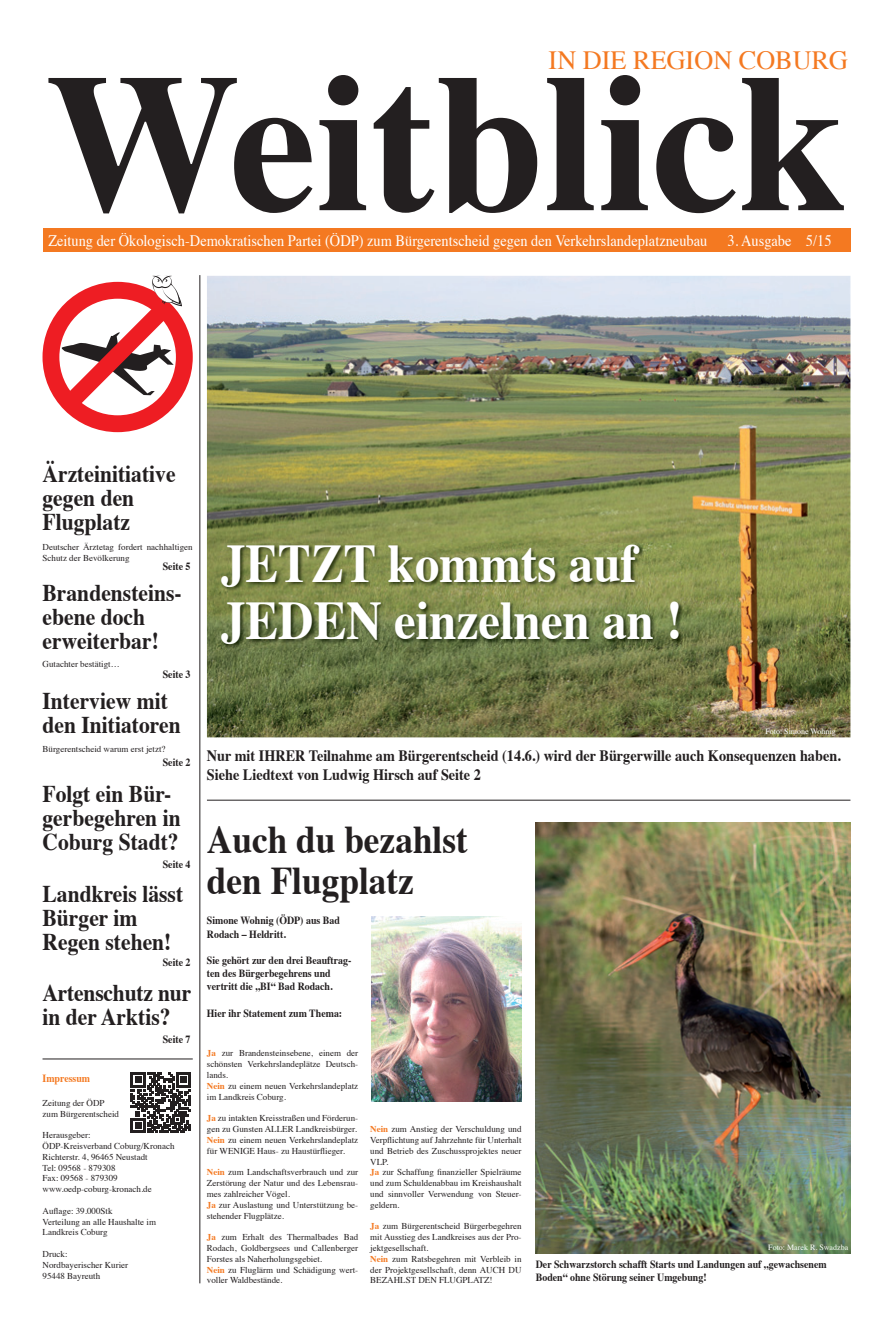
<style>
.page{position:relative;width:893px;height:1333px;background:#fff}
.page>*{position:absolute;margin:0;border:0;box-sizing:border-box;transform-origin:0 0}
.t1{font:700 195.5px "Times";color:#231f20}
.t2{font:700 54.5px/57.2px "Times";color:#fff;scale:.9 1}
.t3{font:700 39.2px/40.2px "Times";color:#231f20;scale:.9 1}
.t4{font:26.2px "Times";color:#f47921}
.t5{font:700 24px/24px "Times";color:#231f20;scale:.9 1}
.t6{font:16px "Times";color:#fff;scale:.9 1}
.t7{font:700 15.8px/19px "Times";color:#231f20;scale:.9 1}
.t8{font:700 11px/13.2px "Times";color:#231f20;scale:.9 1}
.t9{font:700 11px "Times";color:#f47921;scale:.9 1}
.t10{font:9px/10.8px "Times";color:#231f20}
.t11{font:8px "Times";color:#fff}
.s1{font-weight:700;color:#f47921}
</style>
<div class="page">
<div style="left:43px;top:228px;width:807px;height:23px;background:#f47921"></div>
<img style="left:207px;top:276px;width:643px;height:461px">
<hr style="left:199px;top:275px;width:1px;height:1008px;background:#231f20">
<img style="left:220px;top:543px;width:464px;height:106px">
<img style="left:536px;top:822px;width:314px;height:431px">
<hr style="left:207px;top:799px;width:643px;height:1px;background:#231f20">
<hr style="left:43px;top:1058px;width:150px;height:1px;background:#231f20">
<div style="left:43px;top:282px;width:150px;height:150px;border:17px solid #ee1d23;border-radius:50%"></div>
<svg style="left:48px;top:275px;width:136px;height:149px"></svg>
<img style="left:371px;top:916px;width:151px;height:185px">
<svg style="left:131px;top:1072px;width:60px;height:60px"></svg>
<h3 class="t4" style="left:549px;top:36px;width:301px">IN DIE REGION COBURG</h3>
<h1 class="t1" style="left:45px;top:-43px;width:804px">Weitblick</h1>
<h3 class="t6" style="left:48px;top:225px;width:734px">Zeitung der Ökologisch-Demokratischen Partei (ÖDP) zum Bürgerentscheid gegen den Verkehrslandeplatzneubau</h3>
<h3 class="t6" style="left:728px;top:225px;width:117px">3. Ausgabe 5/15</h3>
<h3 class="t5" style="left:43px;top:459px;width:149px">Ärzteinitiative gegen den<br>Flugplatz</h3>
<p class="t10" style="left:43px;top:540px;width:152px">Deutscher Ärztetag fordert nachhaltigen<br>Schutz der Bevölkerung</p>
<p class="t8" style="left:163px;top:558px;width:32px">Seite 5</p>
<h3 class="t5" style="left:43px;top:578px;width:156px">Brandensteins&shy;ebene doch erweiterbar!</h3>
<p class="t10" style="left:43px;top:657px;width:79px">Gutachter bestätigt…</p>
<p class="t8" style="left:163px;top:666px;width:32px">Seite 3</p>
<h3 class="t5" style="left:43px;top:686px;width:155px">Interview mit den Initiatoren</h3>
<p class="t10" style="left:43px;top:742px;width:125px">Bürgerentscheid warum erst jetzt?</p>
<p class="t8" style="left:163px;top:754px;width:32px">Seite 2</p>
<h3 class="t5" style="left:43px;top:778px;width:155px">Folgt ein Bür&shy;gerbegehren in<br>Coburg Stadt?</h3>
<h3 class="t5" style="left:43px;top:879px;width:158px">Landkreis lässt<br>Bürger im<br>Regen stehen!</h3>
<h3 class="t5" style="left:43px;top:978px;width:167px">Artenschutz nur in der Arktis?</h3>
<p class="t8" style="left:163px;top:856px;width:32px">Seite 4</p>
<p class="t8" style="left:163px;top:954px;width:32px">Seite 2</p>
<p class="t8" style="left:163px;top:1031px;width:32px">Seite 7</p>
<p class="t9" style="left:43px;top:1067px;width:54px">Impressum</p>
<p class="t10" style="left:43px;top:1096px;width:78px">Zeitung der ÖDP zum Bürgerentscheid</p>
<p class="t10" style="left:43px;top:1128px;width:134px">Herausgeber:<br>ÖDP-Kreisverband Coburg/Kronach<br>Richterstr. 4, 96465 Neustadt<br>Tel: 09568 - 879308<br>Fax: 09568 - 879309 www.oedp-coburg-kronach.de</p>
<p class="t10" style="left:43px;top:1204px;width:115px">Auflage: 39.000Stk<br>Verteilung an alle Haushalte im<br>Landkreis Coburg</p>
<p class="t10" style="left:43px;top:1247px;width:87px">Druck:<br>Nordbayerischer Kurier<br>95448 Bayreuth</p>
<h2 class="t2" style="left:221px;top:529px;width:514px">JETZT kommts auf<br>JEDEN einzelnen an !</h2>
<p class="t11" style="left:765px;top:724px;width:72px">Foto: Simone Wohnig</p>
<h3 class="t7" style="left:207px;top:744px;width:706px">Nur mit IHRER Teilnahme am Bürgerentscheid (14.6.) wird der Bürgerwille auch Konsequenzen haben.<br>Siehe Liedtext von Ludwig Hirsch auf Seite 2</h3>
<h3 class="t3" style="left:207px;top:815px;width:291px">Auch du bezahlst den Flugplatz</h3>
<p class="t8" style="left:207px;top:912px;width:149px">Simone Wohnig (ÖDP) aus Bad<br>Rodach – Heldritt.</p>
<p class="t8" style="left:207px;top:952px;width:162px">Sie gehört zur den drei Beauftrag&shy;ten des Bürgerbegehrens und vertritt die „BI“ Bad Rodach.</p>
<p class="t8" style="left:207px;top:1005px;width:152px">Hier ihr Statement zum Thema:</p>
<p class="t10" style="left:207px;top:1047px;width:153px"><span class="s1">Ja</span> zur Brandensteinsebene, einem der schönsten Verkehrslandeplätze Deutsch&shy;lands.<br><span class="s1">Nein</span> zu einem neuen Verkehrslandeplatz im Landkreis Coburg.</p>
<p class="t10" style="left:207px;top:1111px;width:153px"><span class="s1">Ja</span> zu intakten Kreisstraßen und Förderun&shy;gen zu Gunsten ALLER Landkreisbürger.<br><span class="s1">Nein</span> zu einem neuen Verkehrslandeplatz für WENIGE Haus- zu Haustürflieger.</p>
<p class="t10" style="left:207px;top:1165px;width:153px"><span class="s1">Nein</span> zum Landschaftsverbrauch und zur Zerstörung der Natur und des Lebensrau&shy;mes zahlreicher Vögel.<br><span class="s1">Ja</span> zur Auslastung und Unterstützung be&shy;stehender Flugplätze.</p>
<p class="t10" style="left:207px;top:1230px;width:153px"><span class="s1">Ja</span> zum Erhalt des Thermalbades Bad Rodach, Goldbergsees und Callenberger Forstes als Naherholungsgebiet.<br><span class="s1">Nein</span> zu Fluglärm und Schädigung wert&shy;voller Waldbestände.</p>
<p class="t10" style="left:370px;top:1122px;width:153px"><span class="s1">Nein</span> zum Anstieg der Verschuldung und<br>Verpflichtung auf Jahrzehnte für Unterhalt und Betrieb des Zuschussprojektes neuer<br>VLP.<br><span class="s1">Ja</span> zur Schaffung finanzieller Spielräume und zum Schuldenabbau im Kreishaushalt und sinnvoller Verwendung von Steuer&shy;geldern.</p>
<p class="t10" style="left:370px;top:1219px;width:153px"><span class="s1">Ja</span> zum Bürgerentscheid Bürgerbegehren mit Ausstieg des Landkreises aus der Pro&shy;jektgesellschaft.<br><span class="s1">Nein</span> zum Ratsbegehren mit Verbleib in der Projektgesellschaft, denn AUCH DU BEZAHLST DEN FLUGPLATZ!</p>
<p class="t11" style="left:768px;top:1239px;width:81px">Foto: Marek R. Swadzba</p>
<p class="t8" style="left:536px;top:1255px;width:325px">Der Schwarzstorch schafft Starts und Landungen auf „gewachsenem<br>Boden“ ohne Störung seiner Umgebung!</p>
</div>
